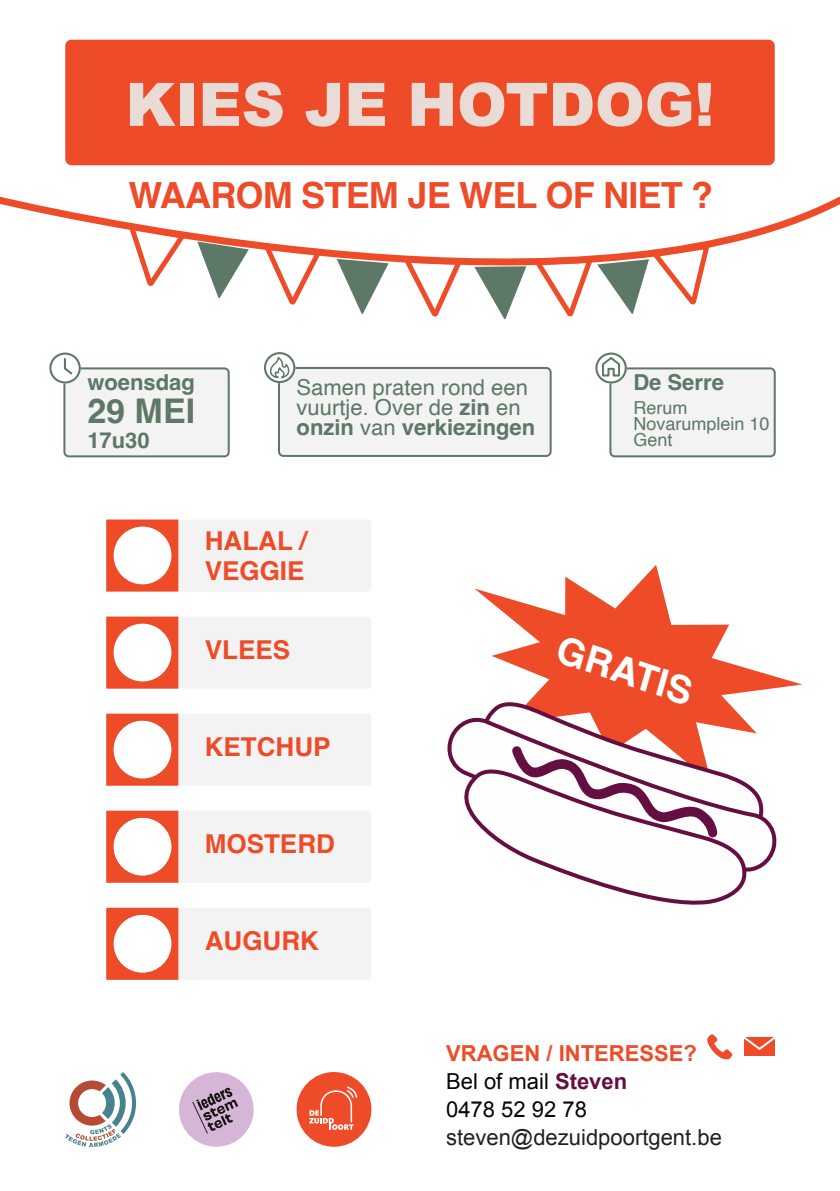
<style>
.page{position:relative;width:840px;height:1191px;background:#fff}
.page>*{position:absolute;margin:0;border:0;box-sizing:border-box;transform-origin:0 0}
.t1{font:900 60px "Arial";letter-spacing:-.005em;color:#e9dbd5}
.t2{font:700 38px "Helvetica";color:#fff}
.t3{font:700 36px "Helvetica";letter-spacing:-.02em;color:#ee4c29}
.t4{font:700 34px "Helvetica";color:#5d7866}
.t5{font:700 26px/30px "Helvetica";color:#ee4c29}
.t6{font:22px/20px "Helvetica";color:#5d7866}
.t7{font:22px/28px "Arial";color:#070604}
.t8{font:22px "Arial";color:#231f20}
.t9{font:700 22px "Helvetica";color:#5d7866}
.t10{font:18px/16px "Helvetica";color:#5d7866}
.s1{font-weight:700}
.s2{font-weight:700;color:#ee4c29}
.s3{font-weight:700;color:#640e41}
</style>
<div class="page">
<div style="left:65px;top:40px;width:709px;height:125px;background:#ee4c29;border-radius:6px"></div>
<div style="left:609px;top:367px;width:166px;height:90px;background:#f4f3f4;border:2px solid #5d7866;border-radius:4px"></div>
<svg style="left:595px;top:352px;width:31px;height:31px"></svg>
<div style="left:63px;top:367px;width:166px;height:90px;background:#f4f3f4;border:2px solid #5d7866;border-radius:4px"></div>
<svg style="left:49px;top:352px;width:32px;height:31px"></svg>
<div style="left:278px;top:367px;width:273px;height:90px;background:#f4f3f4;border:2px solid #5d7866;border-radius:4px"></div>
<svg style="left:264px;top:352px;width:31px;height:31px"></svg>
<div style="left:106px;top:519px;width:265px;height:72px;background:#f4f3f4;border-radius:4px"></div>
<svg style="left:106px;top:519px;width:72px;height:72px;background:#ee5332"></svg>
<div style="left:106px;top:616px;width:265px;height:72px;background:#f4f3f4;border-radius:4px"></div>
<svg style="left:106px;top:616px;width:72px;height:72px;background:#ee5332"></svg>
<div style="left:106px;top:713px;width:265px;height:72px;background:#f4f3f4;border-radius:4px"></div>
<svg style="left:106px;top:713px;width:72px;height:72px;background:#ee5432"></svg>
<div style="left:106px;top:810px;width:265px;height:72px;background:#f4f3f4;border-radius:4px"></div>
<svg style="left:106px;top:810px;width:72px;height:72px;background:#ee5433"></svg>
<div style="left:106px;top:907px;width:265px;height:72px;background:#f4f3f4;border-radius:4px"></div>
<svg style="left:106px;top:907px;width:72px;height:72px;background:#e53"></svg>
<div style="left:114px;top:624px;width:57px;height:57px;background:#fff;border-radius:50%"></div>
<div style="left:114px;top:721px;width:57px;height:57px;background:#fff;border-radius:50%"></div>
<div style="left:114px;top:818px;width:57px;height:57px;background:#fff;border-radius:50%"></div>
<div style="left:114px;top:915px;width:57px;height:57px;background:#fff;border-radius:50%"></div>
<div style="left:114px;top:527px;width:57px;height:57px;background:#fff;border-radius:50%"></div>
<svg style="left:474px;top:565px;width:327px;height:128px"></svg>
<svg style="left:487px;top:693px;width:254px;height:23px;fill:#ee4c29"></svg>
<svg style="left:447px;top:716px;width:330px;height:156px"></svg>
<svg style="left:456px;top:760px;width:291px;height:145px"></svg>
<svg style="left:512px;top:746px;width:205px;height:91px"></svg>
<svg style="left:0;top:196px;width:839px;height:124px"></svg>
<svg style="left:179px;top:1072px;width:75px;height:75px"></svg>
<div style="left:743px;top:1037px;width:31px;height:19px;background:#ee4c29"></div>
<svg style="left:743px;top:1037px;width:32px;height:14px"></svg>
<svg style="left:707px;top:1034px;width:25px;height:26px"></svg>
<div style="left:296px;top:1072px;width:75px;height:74px;background:#ee4c29;border-radius:50%"></div>
<svg style="left:309px;top:1086px;width:48px;height:43px"></svg>
<svg style="left:65px;top:1072px;width:71px;height:75px"></svg>
<h1 class="t1" style="left:125px;top:83px;width:590px">KIES JE HOTDOG!</h1>
<h3 class="t3" style="left:128px;top:181px;width:585px">WAAROM STEM JE WEL OF NIET ?</h3>
<p class="t9" style="left:87px;top:373px;width:109px">woensdag</p>
<p class="t9" style="left:87px;top:431px;width:64px">17u30</p>
<h3 class="t4" style="left:87px;top:398px;width:109px">29 MEI</h3>
<p class="t6" style="left:296px;top:379px;width:240px">Samen praten rond een vuurtje. Over de <span class="s1">zin</span> en <span class="s1">onzin</span> van <span class="s1">verkiezingen</span></p>
<p class="t9" style="left:633px;top:373px;width:92px">De Serre</p>
<p class="t10" style="left:633px;top:401px;width:138px">Rerum<br>Novarumplein 10<br>Gent</p>
<p class="t5" style="left:205px;top:527px;width:104px">HALAL /<br>VEGGIE</p>
<p class="t5" style="left:205px;top:636px;width:87px">VLEES</p>
<p class="t5" style="left:205px;top:733px;width:127px">KETCHUP</p>
<p class="t5" style="left:205px;top:830px;width:131px">MOSTERD</p>
<p class="t5" style="left:205px;top:927px;width:116px">AUGURK</p>
<h2 class="t2" style="left:563px;top:633px;width:142px;rotate:19deg">GRATIS</h2>
<p class="t7" style="left:446px;top:1041px;width:252px"><span class="s2">VRAGEN / INTERESSE?<br></span>Bel of mail <span class="s3">Steven<br></span>0478 52 92 78</p>
<p class="t8" style="left:446px;top:1128px;width:277px">steven@dezuidpoortgent.be</p>
</div>
